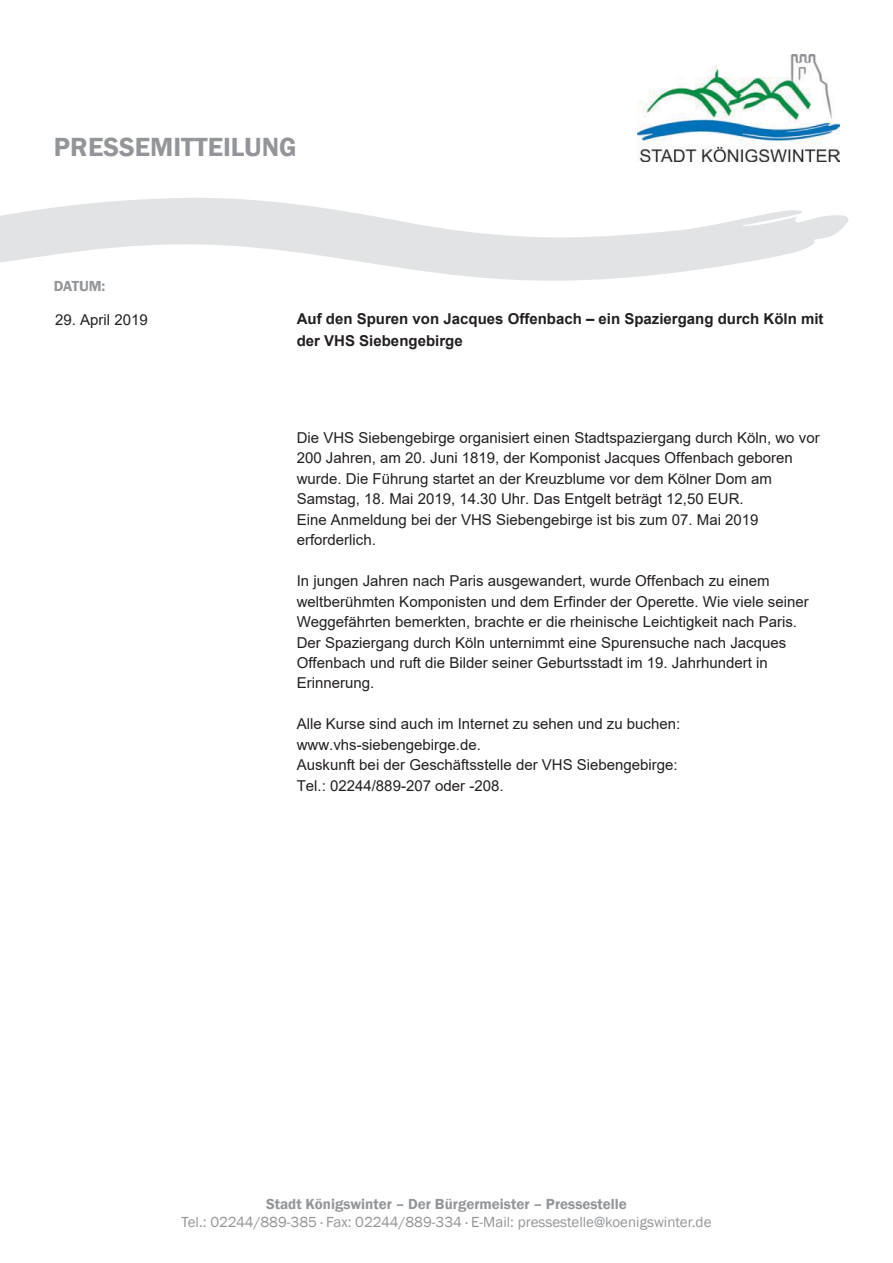
<style>
.page{position:relative;width:893px;height:1263px;background:#fff}
.page>*{position:absolute;margin:0;border:0;box-sizing:border-box;transform-origin:0 0}
.t1{font:600 27px "Franklin Gothic";color:#939598}
.t2{font:15px/20.4px "Arial";color:#231f20}
.t3{font:700 15px/21.5px "Arial";color:#231f20}
.t4{font:15px "Franklin Gothic";color:#939598}
.t5{font:600 15px "Franklin Gothic";color:#939598}
</style>
<div class="page">
<img style="left:638px;top:54px;width:201px;height:108px">
<svg style="left:0;top:198px;width:849px;height:83px;fill:#e2e3e4"></svg>
<h1 class="t1" style="left:54px;top:131px;width:244px">PRESSEMITTEILUNG</h1>
<p class="t5" style="left:54px;top:278px;width:53px">DATUM:</p>
<p class="t2" style="left:55px;top:309px;width:94px">29. April 2019</p>
<p class="t3" style="left:297px;top:308px;width:528px">Auf den Spuren von Jacques Offenbach – ein Spaziergang durch Köln mit der VHS Siebengebirge</p>
<p class="t2" style="left:297px;top:427px;width:524px">Die VHS Siebengebirge organisiert einen Stadtspaziergang durch Köln, wo vor 200 Jahren, am 20. Juni 1819, der Komponist Jacques Offenbach geboren wurde. Die Führung startet an der Kreuzblume vor dem Kölner Dom am Samstag, 18. Mai 2019, 14.30 Uhr. Das Entgelt beträgt 12,50 EUR.<br>Eine Anmeldung bei der VHS Siebengebirge ist bis zum 07. Mai 2019 erforderlich.</p>
<p class="t2" style="left:297px;top:571px;width:513px">In jungen Jahren nach Paris ausgewandert, wurde Offenbach zu einem weltberühmten Komponisten und dem Erfinder der Operette. Wie viele seiner Weggefährten bemerkten, brachte er die rheinische Leichtigkeit nach Paris.<br>Der Spaziergang durch Köln unternimmt eine Spurensuche nach Jacques Offenbach und ruft die Bilder seiner Geburtsstadt im 19. Jahrhundert in Erinnerung.</p>
<p class="t2" style="left:297px;top:714px;width:385px">Alle Kurse sind auch im Internet zu sehen und zu buchen: www.vhs-siebengebirge.de.<br>Auskunft bei der Geschäftsstelle der VHS Siebengebirge:<br>Tel.: 02244/889-207 oder -208.</p>
<p class="t5" style="left:266px;top:1196px;width:362px">Stadt Königswinter – Der Bürgermeister – Pressestelle</p>
<p class="t4" style="left:181px;top:1214px;width:531px">Tel.: 02244/889-385 · Fax: 02244/889-334 · E-Mail: pressestelle@koenigswinter.de</p>
</div>
